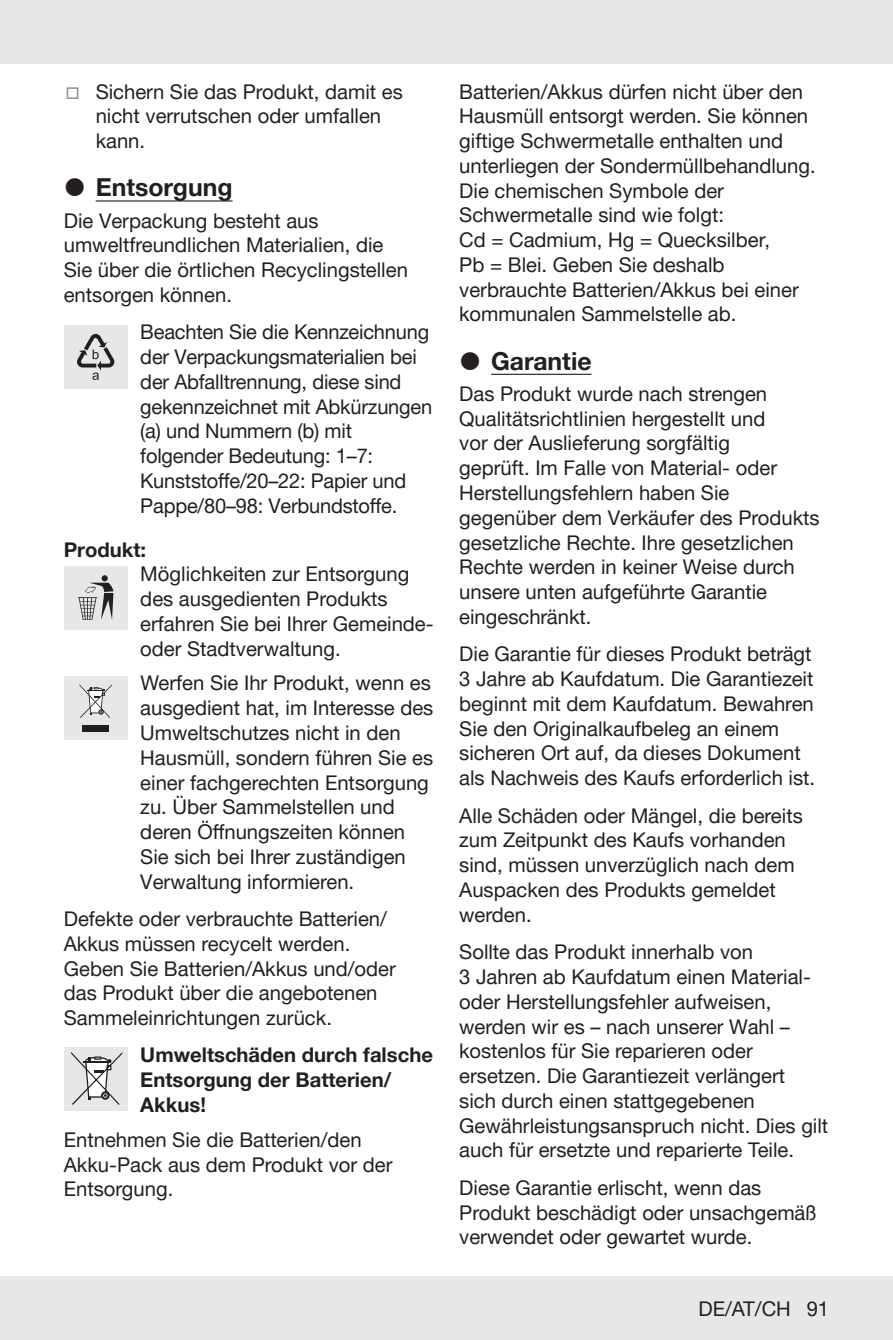
<style>
.page{position:relative;width:893px;height:1340px;background:#fff}
.page>*{position:absolute;margin:0;border:0;box-sizing:border-box;transform-origin:0 0}
.t1{font:700 24.75px "Helvetica Neue Parkside";color:#231f20}
.Body_SB{font:20.25px/24.8px "Helvetica Neue Parkside";color:#231f20}
.Body{font:20.25px/24.8px "Helvetica Neue Parkside";color:#231f20}
.Headline-03_SB{font:700 20.25px/24.8px "Helvetica Neue Parkside";color:#231f20}
.s1{color:#939598}
</style>
<div class="page">
<div style="left:0;top:1276px;width:893px;height:63px;background:#e6e7e9"></div>
<div style="left:0;top:0;width:893px;height:64px;background:#e6e7e9"></div>
<hr style="left:96px;top:200px;width:137px;height:1px;background:#231f20">
<div style="left:64px;top:565px;width:64px;height:64px;background:#e6e7e9"></div>
<svg style="left:78px;top:575px;width:35px;height:45px"></svg>
<div style="left:64px;top:1046px;width:64px;height:64px;background:#e6e7e9"></div>
<svg style="left:71px;top:1052px;width:51px;height:52px"></svg>
<hr style="left:491px;top:374px;width:101px;height:1px;background:#231f20">
<div style="left:64px;top:325px;width:64px;height:64px;background:#e6e7e9"></div>
<svg style="left:77px;top:334px;width:37px;height:46px"></svg>
<div style="left:64px;top:676px;width:64px;height:63px;background:#e6e7e9"></div>
<div style="left:82px;top:724px;width:27px;height:7px;background:#231f20"></div>
<svg style="left:79px;top:684px;width:33px;height:34px"></svg>
<p class="Body_SB" style="left:96px;top:79px;width:309px;text-indent:-30px"><span class="s1">□</span> Sichern Sie das Produkt, damit es nicht verrutschen oder umfallen kann.</p>
<p class="t1" style="left:96px;top:173px;width:138px">Entsorgung</p>
<p class="Body" style="left:64px;top:208px;width:346px">Die Verpackung besteht aus umweltfreundlichen Materialien, die<br>Sie über die örtlichen Recyclingstellen entsorgen können.</p>
<p class="Body_SB" style="left:140px;top:320px;width:293px">Beachten Sie die Kennzeichnung der Verpackungsmaterialien bei der Abfalltrennung, diese sind gekennzeichnet mit Abkürzungen (a) und Nummern (b) mit folgender Bedeutung: 1–7:<br>Kunststoffe/20–22: Papier und<br>Pappe/80–98: Verbundstoffe.</p>
<p class="Headline-03_SB" style="left:64px;top:537px;width:84px">Produkt:</p>
<p class="Body" style="left:140px;top:562px;width:295px">Möglichkeiten zur Entsorgung des ausgedienten Produkts erfahren Sie bei Ihrer Gemeinde&shy;oder Stadtverwaltung.</p>
<p class="Body_SB" style="left:140px;top:671px;width:295px">Werfen Sie Ihr Produkt, wenn es ausgedient hat, im Interesse des<br>Umweltschutzes nicht in den<br>Hausmüll, sondern führen Sie es einer fachgerechten Entsorgung zu. Über Sammelstellen und deren Öffnungszeiten können<br>Sie sich bei Ihrer zuständigen<br>Verwaltung informieren.</p>
<p class="Body_SB" style="left:64px;top:906px;width:334px">Defekte oder verbrauchte Batterien/ Akkus müssen recycelt werden.<br>Geben Sie Batterien/Akkus und/oder das Produkt über die angebotenen Sammeleinrichtungen zurück.</p>
<p class="Headline-03_SB" style="left:140px;top:1043px;width:294px">Umweltschäden durch falsche<br>Entsorgung der Batterien/<br>Akkus!</p>
<p class="Body_SB" style="left:64px;top:1127px;width:330px">Entnehmen Sie die Batterien/den<br>Akku-Pack aus dem Produkt vor der<br>Entsorgung.</p>
<p class="Body_SB" style="left:459px;top:79px;width:358px">Batterien/Akkus dürfen nicht über den Hausmüll entsorgt werden. Sie können giftige Schwermetalle enthalten und unterliegen der Sondermüllbehandlung.<br>Die chemischen Symbole der Schwermetalle sind wie folgt:<br>Cd = Cadmium, Hg = Quecksilber,<br>Pb = Blei. Geben Sie deshalb verbrauchte Batterien/Akkus bei einer kommunalen Sammelstelle ab.</p>
<p class="t1" style="left:491px;top:347px;width:102px">Garantie</p>
<p class="Body" style="left:459px;top:381px;width:362px">Das Produkt wurde nach strengen Qualitätsrichtlinien hergestellt und<br>vor der Auslieferung sorgfältig<br>geprüft. Im Falle von Material- oder Herstellungsfehlern haben Sie gegenüber dem Verkäufer des Produkts gesetzliche Rechte. Ihre gesetzlichen Rechte werden in keiner Weise durch unsere unten aufgeführte Garantie eingeschränkt.</p>
<p class="Body_SB" style="left:459px;top:642px;width:356px">Die Garantie für dieses Produkt beträgt 3 Jahre ab Kaufdatum. Die Garantiezeit beginnt mit dem Kaufdatum. Bewahren Sie den Originalkaufbeleg an einem sicheren Ort auf, da dieses Dokument als Nachweis des Kaufs erforderlich ist.</p>
<p class="Body_SB" style="left:459px;top:803px;width:345px">Alle Schäden oder Mängel, die bereits zum Zeitpunkt des Kaufs vorhanden sind, müssen unverzüglich nach dem<br>Auspacken des Produkts gemeldet werden.</p>
<p class="Body_SB" style="left:459px;top:939px;width:371px">Sollte das Produkt innerhalb von<br>3 Jahren ab Kaufdatum einen Material&shy;oder Herstellungsfehler aufweisen, werden wir es – nach unserer Wahl – kostenlos für Sie reparieren oder ersetzen. Die Garantiezeit verlängert<br>sich durch einen stattgegebenen Gewährleistungsanspruch nicht. Dies gilt auch für ersetzte und reparierte Teile.</p>
<p class="Body_SB" style="left:459px;top:1175px;width:359px">Diese Garantie erlischt, wenn das<br>Produkt beschädigt oder unsachgemäß verwendet oder gewartet wurde.</p>
<p class="Body_SB" style="left:698px;top:1296px;width:132px">DE/AT/CH 91</p>
</div>
